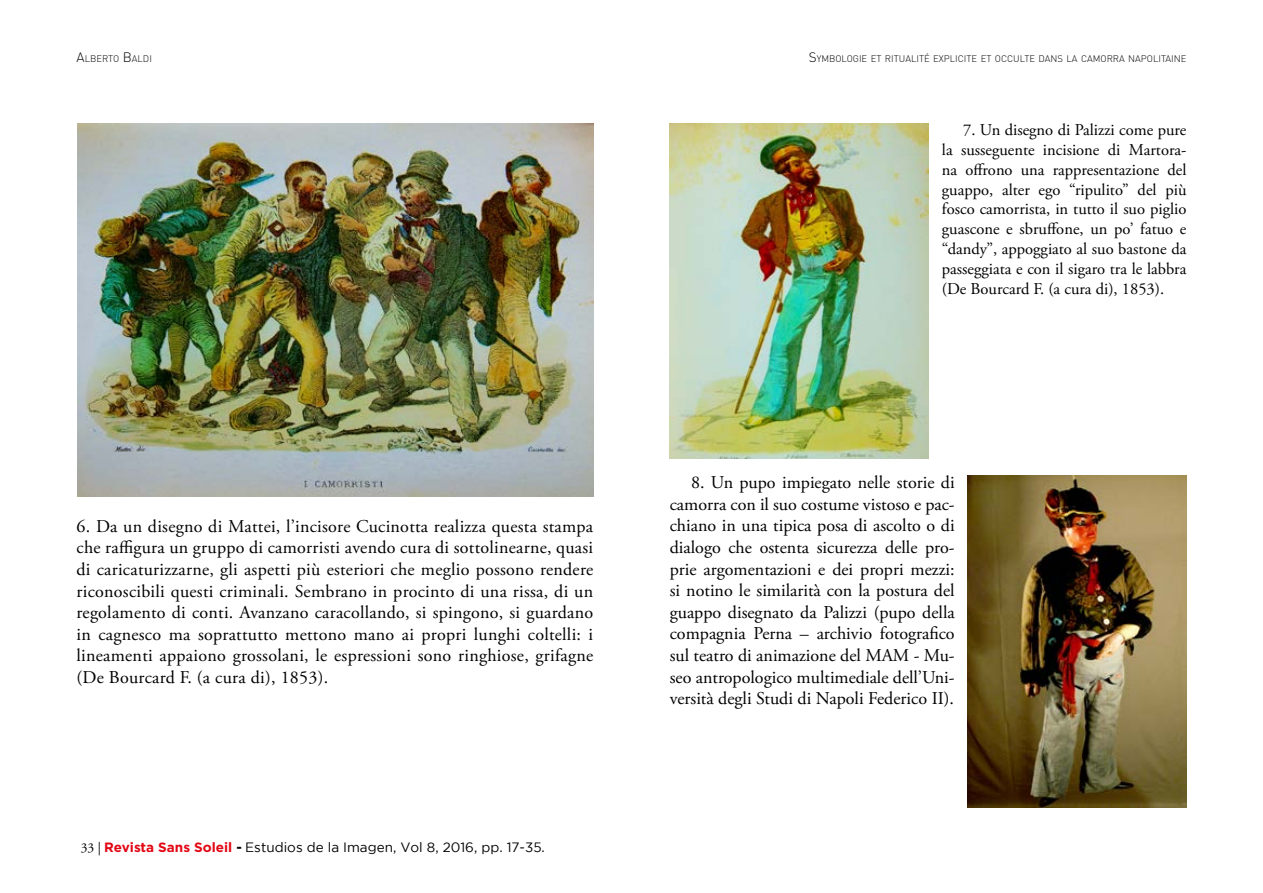
<style>
.page{position:relative;width:1263px;height:893px;background:#fff}
.page>*{position:absolute;margin:0;border:0;box-sizing:border-box;transform-origin:0 0}
.t1{font:18px/21.6px "Adobe Garamond Pro";color:#000;text-align:justify}
.t2{font:16.5px/19.8px "Adobe Garamond Pro";color:#000;text-align:justify}
.t3{font:13.5px "Gotham";color:#000}
.t4{font:300 9.45px "DIN Pro";color:#000}
.s1{font-size:13.5px}
.s2{font-family:"Adobe Garamond Pro"}
.s3{font-weight:700;color:#e30613}
.s4{font-weight:700}
</style>
<div class="page">
<img style="left:78px;top:123px;width:515px;height:373px">
<img style="left:670px;top:123px;width:258px;height:335px">
<img style="left:967px;top:475px;width:219px;height:333px">
<p class="t4" style="left:77px;top:52px;width:77px"><span class="s1">A</span>LBERTO <span class="s1">B</span>ALDI</p>
<p class="t4" style="left:809px;top:52px;width:379px"><span class="s1">S</span>YMBOLOGIE ET RITUALITÉ EXPLICITE ET OCCULTE DANS LA CAMORRA NAPOLITAINE</p>
<p class="t1" style="left:77px;top:516px;width:518px">6. Da un disegno di Mattei, l’incisore Cucinotta realizza questa stampa che raffigura un gruppo di camorristi avendo cura di sottolinearne, quasi di caricaturizzarne, gli aspetti più esteriori che meglio possono rendere riconoscibili questi criminali. Sembrano in procinto di una rissa, di un regolamento di conti. Avanzano caracollando, si spingono, si guardano in cagnesco ma soprattutto mettono mano ai propri lunghi coltelli: i lineamenti appaiono grossolani, le espressioni sono ringhiose, grifagne (De Bourcard F. (a cura di), 1853).</p>
<p class="t3" style="left:81px;top:840px;width:466px"><span class="s2">33 |</span> <span class="s3">Revista Sans Soleil</span> <span class="s4">-</span> Estudios de la Imagen, Vol 8, 2016, pp. 17-35.</p>
<p class="t2" style="left:942px;top:121px;width:246px;text-indent:21px">7. Un disegno di Palizzi come pure la susseguente incisione di Martora&shy;na offrono una rappresentazione del guappo, alter ego “ripulito” del più fosco camorrista, in tutto il suo piglio guascone e sbruffone, un po’ fatuo e “dandy”, appoggiato al suo bastone da passeggiata e con il sigaro tra le labbra (De Bourcard F. (a cura di), 1853).</p>
<p class="t1" style="left:670px;top:472px;width:286px;text-indent:21px">8. Un pupo impiegato nelle storie di camorra con il suo costume vistoso e pac&shy;chiano in una tipica posa di ascolto o di dialogo che ostenta sicurezza delle pro&shy;prie argomentazioni e dei propri mezzi: si notino le similarità con la postura del guappo disegnato da Palizzi (pupo della compagnia Perna – archivio fotografico sul teatro di animazione del MAM - Mu&shy;seo antropologico multimediale dell’Uni&shy;versità degli Studi di Napoli Federico II).</p>
</div>
